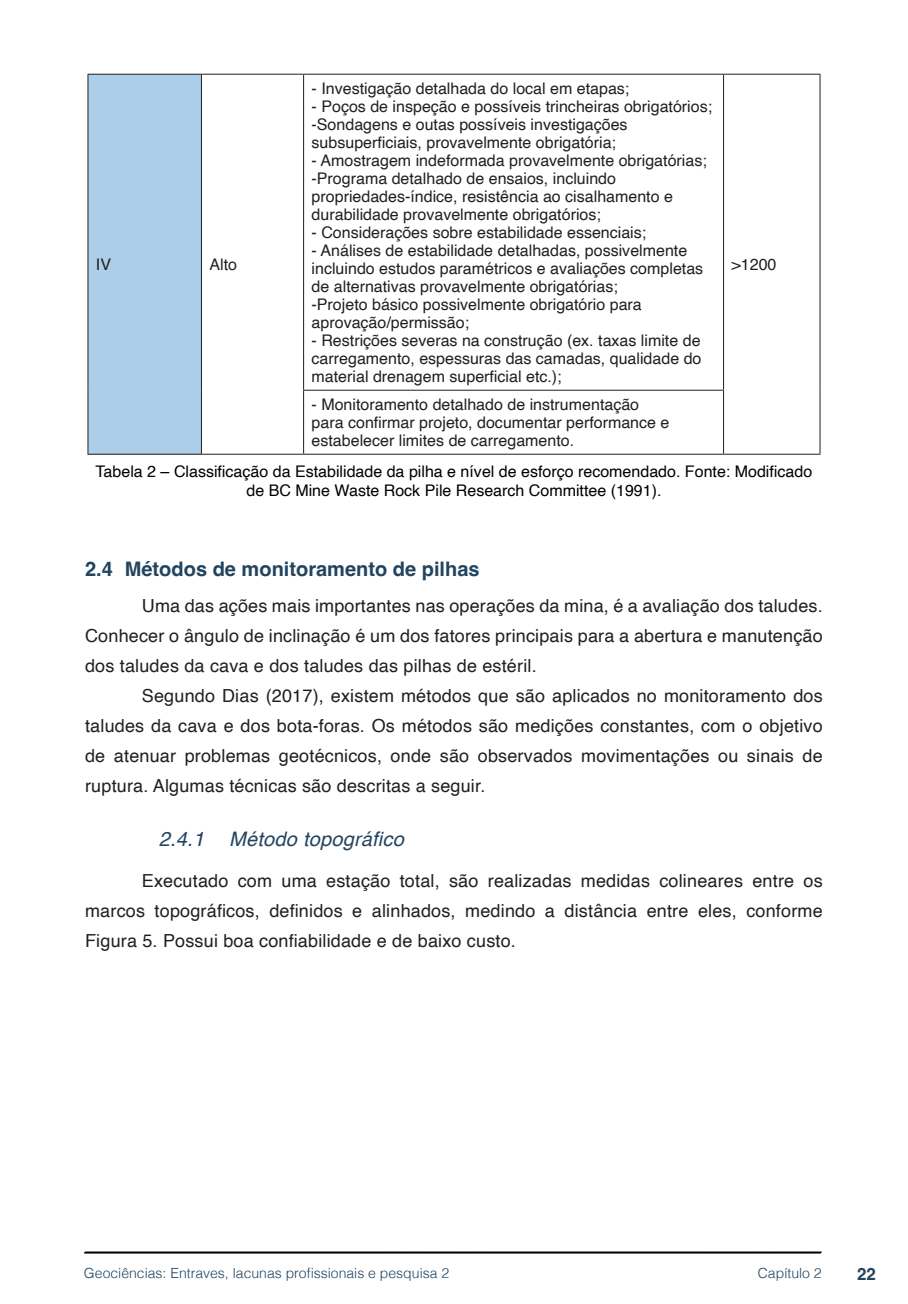
<style>
.page{position:relative;width:908px;height:1304px;background:#fff}
.page>*{position:absolute;margin:0;border:0;box-sizing:border-box;transform-origin:0 0}
.t1{font:700 20px "Helvetica";color:#23445f}
.t2{font:italic 20px "Helvetica";letter-spacing:.01em;color:#23445f}
.t3{font:18px/30px "Helvetica";letter-spacing:.01em;color:#231f20;text-align:justify}
.t4{font:700 16.8px "Helvetica";color:#23445f}
.t5{font:16px/18px "Helvetica";color:#231f20}
.t6{font:16px/19.2px "Helvetica";color:#000;text-align:center}
.t7{font:300 14px "Helvetica";color:#23445f}
</style>
<div class="page">
<svg style="left:84px;top:1251px;width:737px;height:3px;background:#515151"></svg>
<div style="left:88px;top:74px;width:113px;height:380px;background:#adcee8"></div>
<hr style="left:87px;top:74px;width:114px;height:1px;background:#231f20">
<hr style="left:87px;top:75px;width:1px;height:315px;background:#231f20">
<hr style="left:201px;top:74px;width:102px;height:1px;background:#231f20">
<hr style="left:201px;top:75px;width:1px;height:315px;background:#231f20">
<hr style="left:87px;top:390px;width:1px;height:64px;background:#231f20">
<hr style="left:201px;top:390px;width:1px;height:64px;background:#231f20">
<hr style="left:87px;top:454px;width:114px;height:1px;background:#231f20">
<hr style="left:201px;top:454px;width:102px;height:1px;background:#231f20">
<hr style="left:303px;top:74px;width:420px;height:1px;background:#231f20">
<hr style="left:303px;top:75px;width:1px;height:315px;background:#231f20">
<hr style="left:723px;top:74px;width:97px;height:1px;background:#231f20">
<hr style="left:722px;top:75px;width:1px;height:315px;background:#231f20">
<hr style="left:819px;top:75px;width:1px;height:315px;background:#231f20">
<hr style="left:819px;top:390px;width:1px;height:64px;background:#231f20">
<hr style="left:723px;top:454px;width:97px;height:1px;background:#231f20">
<hr style="left:303px;top:390px;width:420px;height:1px;background:#231f20">
<hr style="left:303px;top:391px;width:1px;height:63px;background:#231f20">
<hr style="left:722px;top:391px;width:1px;height:63px;background:#231f20">
<hr style="left:303px;top:454px;width:420px;height:1px;background:#231f20">
<p class="t5" style="left:96px;top:256px;width:17px">IV</p>
<p class="t5" style="left:209px;top:256px;width:29px">Alto</p>
<p class="t5" style="left:311px;top:80px;width:319px">- Investigação detalhada do local em etapas;</p>
<p class="t5" style="left:311px;top:98px;width:402px">- Poços de inspeção e possíveis trincheiras obrigatórios; -Sondagens e outas possíveis investigações subsuperficiais, provavelmente obrigatória;</p>
<p class="t5" style="left:311px;top:152px;width:396px">- Amostragem indeformada provavelmente obrigatórias; -Programa detalhado de ensaios, incluindo propriedades-índice, resistência ao cisalhamento e durabilidade provavelmente obrigatórios;</p>
<p class="t5" style="left:311px;top:224px;width:336px">- Considerações sobre estabilidade essenciais;</p>
<p class="t5" style="left:311px;top:242px;width:393px">- Análises de estabilidade detalhadas, possivelmente incluindo estudos paramétricos e avaliações completas de alternativas provavelmente obrigatórias;<br>-Projeto básico possivelmente obrigatório para aprovação/permissão;</p>
<p class="t5" style="left:311px;top:332px;width:391px;text-align:justify">- Restrições severas na construção (ex. taxas limite de carregamento, espessuras das camadas, qualidade do material drenagem superficial etc.);</p>
<p class="t5" style="left:731px;top:256px;width:46px">&gt;1200</p>
<p class="t5" style="left:311px;top:396px;width:359px">- Monitoramento detalhado de instrumentação para confirmar projeto, documentar performance e estabelecer limites de carregamento.</p>
<p class="t6" style="left:96px;top:463px;width:717px">Tabela 2 – Classificação da Estabilidade da pilha e nível de esforço recomendado. Fonte: Modificado de BC Mine Waste Rock Pile Research Committee (1991).</p>
<p class="t1" style="left:85px;top:557px;width:396px">2.4 Métodos de monitoramento de pilhas</p>
<p class="t3" style="left:85px;top:591px;width:738px;text-indent:57px">Uma das ações mais importantes nas operações da mina, é a avaliação dos taludes.<br>Conhecer o ângulo de inclinação é um dos fatores principais para a abertura e manutenção dos taludes da cava e dos taludes das pilhas de estéril.</p>
<p class="t3" style="left:85px;top:681px;width:738px;text-indent:57px">Segundo Dias (2017), existem métodos que são aplicados no monitoramento dos taludes da cava e dos bota-foras. Os métodos são medições constantes, com o objetivo de atenuar problemas geotécnicos, onde são observados movimentações ou sinais de ruptura. Algumas técnicas são descritas a seguir.</p>
<p class="t2" style="left:159px;top:823px;width:47px">2.4.1</p>
<p class="t2" style="left:229px;top:823px;width:176px">Método topográfico</p>
<p class="t3" style="left:85px;top:866px;width:738px;text-indent:57px">Executado com uma estação total, são realizadas medidas colineares entre os marcos topográficos, definidos e alinhados, medindo a distância entre eles, conforme Figura 5. Possui boa confiabilidade e de baixo custo.</p>
<p class="t7" style="left:84px;top:1261px;width:366px">Geociências: Entraves, lacunas profissionais e pesquisa 2</p>
<p class="t7" style="left:757px;top:1261px;width:65px">Capítulo 2</p>
<p class="t4" style="left:856px;top:1264px;width:20px">22</p>
</div>
